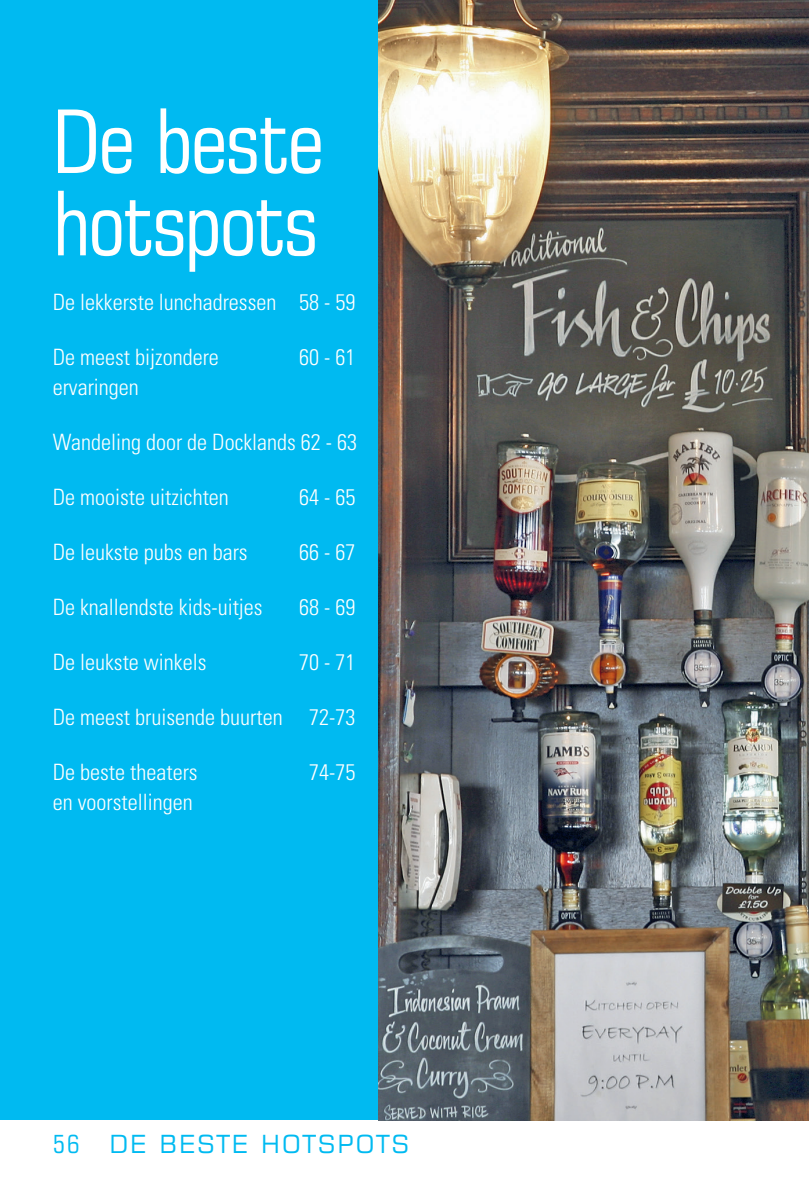
<style>
.page{position:relative;width:809px;height:1177px;background:#fff}
.page>*{position:absolute;margin:0;border:0;box-sizing:border-box;transform-origin:0 0}
.t1{font:condensed 87.5px/82.2px "Square 721 BT";letter-spacing:-.02em;color:#fff}
.t2{font:25px "Square 721 BT";letter-spacing:.08em;color:#00baf1}
.t3{font:300 condensed 22.5px "Univers";color:#fff}
.s1{font-stretch:condensed}
</style>
<div class="page">
<div style="left:0;top:0;width:379px;height:1120px;background:#00baf1"></div>
<img style="left:379px;top:0;width:430px;height:1120px">
<svg style="left:802px;top:0;width:7px;height:2px"></svg>
<h1 class="t1" style="left:53px;top:100px;width:273px">De beste hotspots</h1>
<p class="t3" style="left:53px;top:289px;width:304px">De lekkerste lunchadressen 58 - 59</p>
<p class="t3" style="left:53px;top:344px;width:168px">De meest bijzondere</p>
<p class="t3" style="left:299px;top:344px;width:58px">60 - 61</p>
<p class="t3" style="left:53px;top:374px;width:88px">ervaringen</p>
<p class="t3" style="left:53px;top:429px;width:306px">Wandeling door de Docklands 62 - 63</p>
<p class="t3" style="left:53px;top:483px;width:178px">De mooiste uitzichten</p>
<p class="t3" style="left:299px;top:483px;width:58px">64 - 65</p>
<p class="t3" style="left:53px;top:538px;width:196px">De leukste pubs en bars</p>
<p class="t3" style="left:299px;top:538px;width:58px">66 - 67</p>
<p class="t3" style="left:53px;top:593px;width:211px">De knallendste kids-uitjes</p>
<p class="t3" style="left:299px;top:593px;width:58px">68 - 69</p>
<p class="t3" style="left:53px;top:648px;width:155px">De leukste winkels</p>
<p class="t3" style="left:299px;top:648px;width:58px">70 - 71</p>
<p class="t3" style="left:53px;top:703px;width:304px">De meest bruisende buurten 72-73</p>
<p class="t3" style="left:53px;top:758px;width:146px">De beste theaters</p>
<p class="t3" style="left:309px;top:758px;width:48px">74-75</p>
<p class="t3" style="left:53px;top:788px;width:141px">en voorstellingen</p>
<p class="t2" style="left:53px;top:1128px;width:358px"><span class="s1">56</span> DE BESTE HOTSPOTS</p>
</div>
